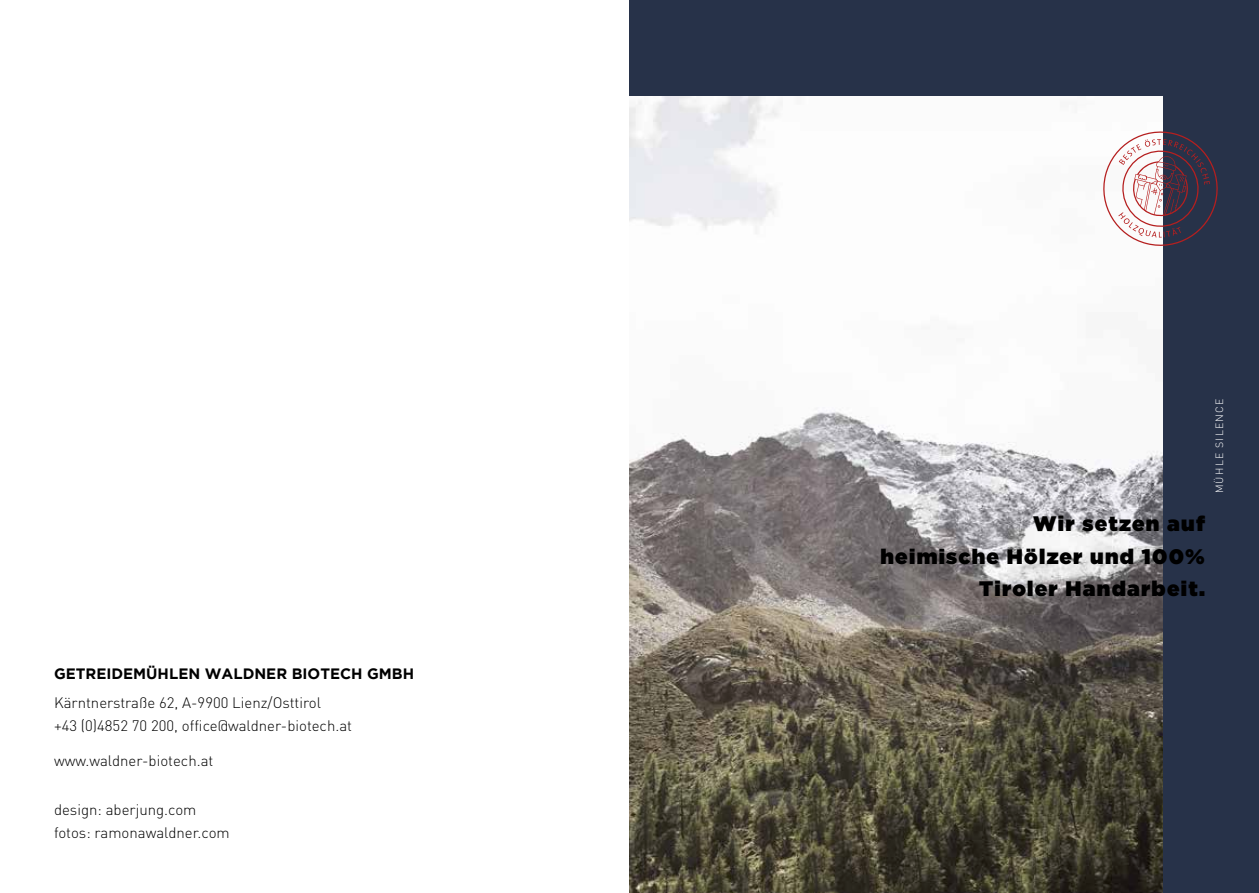
<style>
.page{position:relative;width:1259px;height:893px;background:#fff}
.page>*{position:absolute;margin:0;border:0;box-sizing:border-box;transform-origin:0 0}
.t1{font:900 21px/32.7px "Gotham";letter-spacing:.06em;color:#000;text-align:right}
.t2{font:300 15px/22.8px "DIN Pro";color:#000}
.t3{font:700 15px "Gotham";color:#000}
.t4{font:300 10.5px "DIN Pro";letter-spacing:.12em;color:#fff}
</style>
<div class="page">
<div style="left:629px;top:0;width:630px;height:893px;background:#273249"></div>
<img style="left:629px;top:97px;width:533px;height:796px">
<svg style="left:1097px;top:126px;width:121px;height:126px"></svg>
<p class="t3" style="left:54px;top:665px;width:361px">GETREIDEMÜHLEN WALDNER BIOTECH GMBH</p>
<p class="t2" style="left:54px;top:690px;width:300px">Kärntnerstraße 62, A-9900 Lienz/Osttirol<br>+43 (0)4852 70 200, office@waldner-biotech.at</p>
<p class="t2" style="left:54px;top:748px;width:161px">www.waldner-biotech.at</p>
<p class="t2" style="left:54px;top:797px;width:177px">design: aberjung.com fotos: ramonawaldner.com</p>
<p class="t4" style="left:1211px;top:493px;width:97px;rotate:-90deg">MÜHLE SILENCE</p>
<h1 class="t1" style="left:880px;top:507px;width:326px">Wir setzen auf<br>heimische Hölzer und 100%<br>Tiroler Handarbeit.</h1>
</div>
